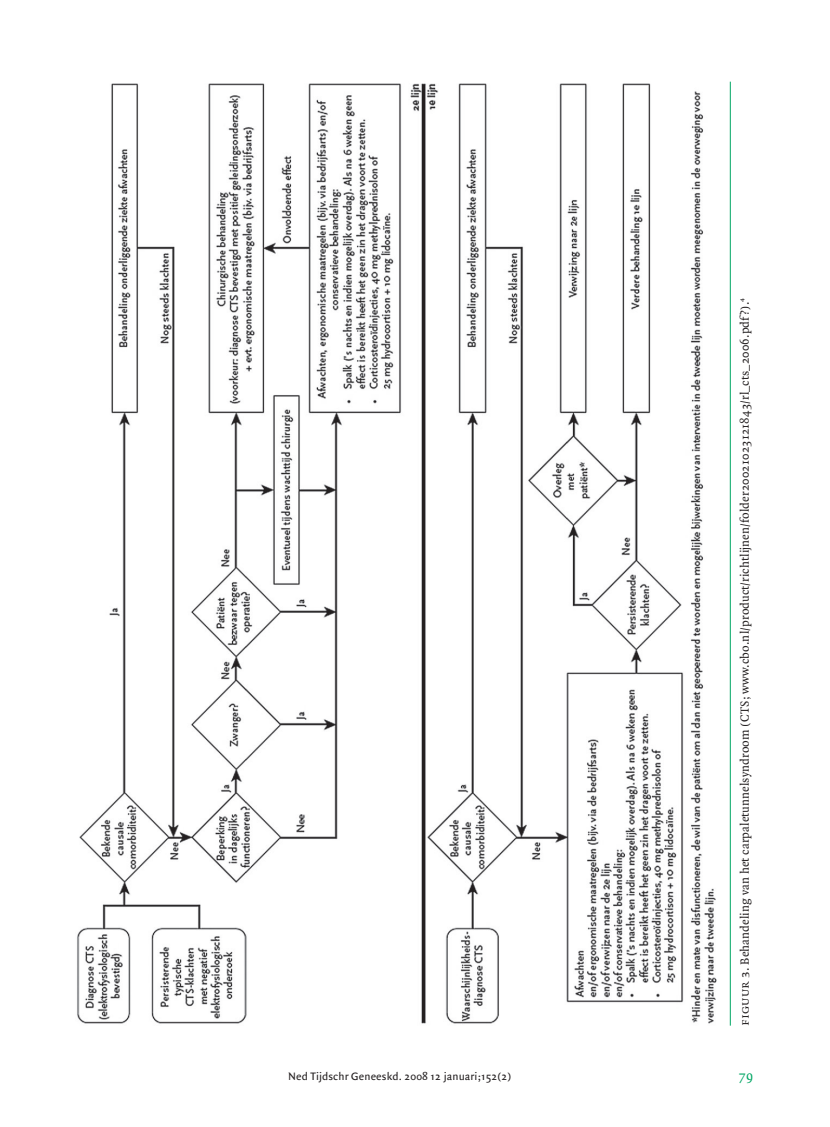
<style>
.page{position:relative;width:830px;height:1127px;background:#fff}
.page>*{position:absolute;margin:0;border:0;box-sizing:border-box;transform-origin:0 0}
.t1{font:14.25px "Quadraat";color:#00a664}
.t2{font:12.75px "Quadraat";letter-spacing:.01em;color:#231f20}
.t3{font:11.55px "Quadraat Sans";letter-spacing:.01em;color:#231f20}
.s1{font-family:"Quadraat Small Caps"}
</style>
<div class="page">
<hr style="left:729px;top:82px;width:1px;height:943px;background:#00a664">
<img style="left:77px;top:83px;width:639px;height:941px">
<p class="t2" style="left:739px;top:1025px;width:729px;rotate:-90deg"><span class="s1">figuur 3</span>. Behandeling van het carpaletunnelsyndroom (CTS; www.cbo.nl/product/richtlijnen/folder20021023121843/rl_cts_2006.pdf ?).<sup>4</sup></p>
<p class="t3" style="left:288px;top:1072px;width:224px">Ned Tijdschr Geneeskd. 2008 12 januari;152(2)</p>
<p class="t1" style="left:738px;top:1070px;width:16px">79</p>
</div>
